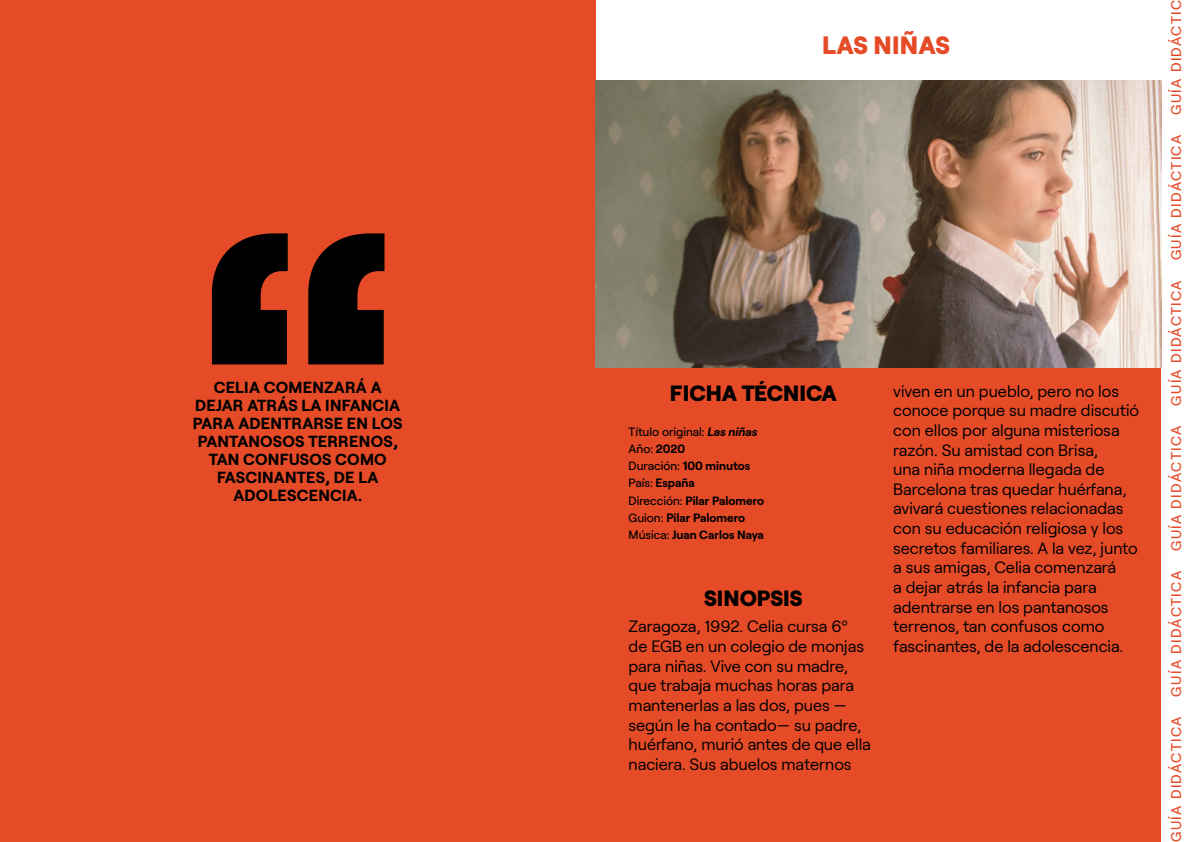
<style>
.page{position:relative;width:1191px;height:842px;background:#fff}
.page>*{position:absolute;margin:0;border:0;box-sizing:border-box;transform-origin:0 0}
.t1{font:800 25px "Roobert";letter-spacing:.01em;color:#e64b28}
.t2{font:800 22px "Roobert";color:#000}
.t3{font:16.4px/19.6px "Roobert";color:#000}
.t4{font:700 16px/18px "Roobert";letter-spacing:.015em;color:#000;text-align:center}
.t5{font:500 14.1px "Roobert";letter-spacing:.1em;color:#e64b28}
.t6{font:700 12px/17.2px "Roobert";color:#000}
.s1{font-weight:500}
.s2{font-style:italic}
</style>
<div class="page">
<div style="left:596px;top:367px;width:564px;height:475px;background:#e64b28"></div>
<div style="left:0;top:0;width:595px;height:842px;background:#e64b28"></div>
<img style="left:595px;top:81px;width:566px;height:286px">
<svg style="left:212px;top:233px;width:172px;height:131px"></svg>
<p class="t4" style="left:193px;top:376px;width:211px">CELIA COMENZARÁ A<br>DEJAR ATRÁS LA INFANCIA<br>PARA ADENTRARSE EN LOS<br>PANTANOSOS TERRENOS,<br>TAN CONFUSOS COMO<br>FASCINANTES, DE LA<br>ADOLESCENCIA.</p>
<h1 class="t1" style="left:822px;top:25px;width:129px">LAS NIÑAS</h1>
<h2 class="t2" style="left:670px;top:376px;width:169px">FICHA TÉCNICA</h2>
<p class="t6" style="left:628px;top:422px;width:137px"><span class="s1">Título original:</span> <span class="s2">Las niñas<br></span><span class="s1">Año:</span> 2020<br><span class="s1">Duración:</span> 100 minutos<br><span class="s1">País:</span> España<br><span class="s1">Dirección:</span> Pilar Palomero<br><span class="s1">Guion:</span> Pilar Palomero<br><span class="s1">Música:</span> Juan Carlos Naya</p>
<h2 class="t2" style="left:704px;top:581px;width:100px">SINOPSIS</h2>
<p class="t3" style="left:628px;top:616px;width:244px">Zaragoza, 1992. Celia cursa 6º<br>de EGB en un colegio de monjas para niñas. Vive con su madre, que trabaja muchas horas para mantenerlas a las dos, pues — según le ha contado— su padre, huérfano, murió antes de que ella naciera. Sus abuelos maternos</p>
<p class="t3" style="left:893px;top:380px;width:247px">viven en un pueblo, pero no los conoce porque su madre discutió con ellos por alguna misteriosa razón. Su amistad con Brisa,<br>una niña moderna llegada de<br>Barcelona tras quedar huérfana, avivará cuestiones relacionadas con su educación religiosa y los secretos familiares. A la vez, junto a sus amigas, Celia comenzará<br>a dejar atrás la infancia para adentrarse en los pantanosos terrenos, tan confusos como fascinantes, de la adolescencia.</p>
<p class="t5" style="left:1165px;top:115px;width:116px;rotate:-90deg">GUÍA DIDÁCTIC</p>
<p class="t5" style="left:1165px;top:260px;width:127px;rotate:-90deg">GUÍA DIDÁCTICA</p>
<p class="t5" style="left:1165px;top:406px;width:127px;rotate:-90deg">GUÍA DIDÁCTICA</p>
<p class="t5" style="left:1165px;top:551px;width:127px;rotate:-90deg">GUÍA DIDÁCTICA</p>
<p class="t5" style="left:1165px;top:697px;width:127px;rotate:-90deg">GUÍA DIDÁCTICA</p>
<p class="t5" style="left:1165px;top:842px;width:127px;rotate:-90deg">GUÍA DIDÁCTICA</p>
</div>
